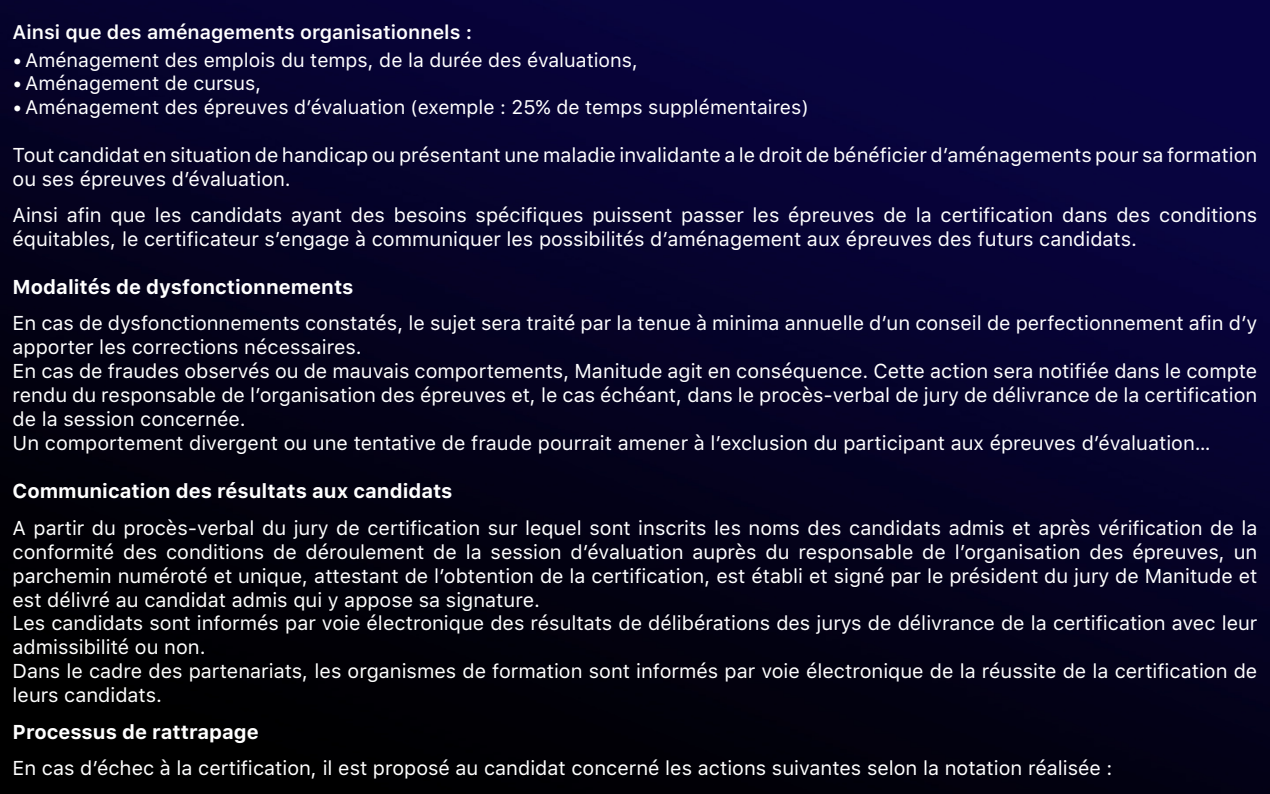
<style>
.page{position:relative;width:1270px;height:794px;background:#fff}
.page>*{position:absolute;margin:0;border:0;box-sizing:border-box;transform-origin:0 0}
.t1{font:19.95px/23.9px "SFUI Text";color:#fff}
.t2{font:700 19.95px "SFUI Text";color:#fff}
.t3{font:19.6px "SFUI Text";color:#fff}
.t4{font:600 19.6px "SFUI Text";color:#fff}
</style>
<div class="page">
<img style="left:0;top:0;width:1270px;height:794px">
<p class="t4" style="left:13px;top:17px;width:461px">Ainsi que des aménagements organisationnels :</p>
<p class="t3" style="left:13px;top:46px;width:627px">•Aménagement des emplois du temps, de la durée des évaluations,</p>
<p class="t3" style="left:13px;top:69px;width:250px">•Aménagement de cursus,</p>
<p class="t3" style="left:13px;top:93px;width:797px">•Aménagement des épreuves d’évaluation (exemple : 25% de temps supplémentaires)</p>
<p class="t1" style="left:13px;top:142px;width:1246px">Tout candidat en situation de handicap ou présentant une maladie invalidante a le droit de bénéficier d’aménagements pour sa formation ou ses épreuves d’évaluation.</p>
<p class="t1" style="left:13px;top:202px;width:1246px">Ainsi afin que les candidats ayant des besoins spécifiques puissent passer les épreuves de la certification dans des conditions équitables, le certificateur s’engage à communiquer les possibilités d’aménagement aux épreuves des futurs candidats.</p>
<p class="t2" style="left:13px;top:272px;width:342px">Modalités de dysfonctionnements</p>
<p class="t1" style="left:13px;top:311px;width:1246px">En cas de dysfonctionnements constatés, le sujet sera traité par la tenue à minima annuelle d’un conseil de perfectionnement afin d’y apporter les corrections nécessaires.</p>
<p class="t1" style="left:13px;top:358px;width:1246px;text-align:justify">En cas de fraudes observés ou de mauvais comportements, Manitude agit en conséquence. Cette action sera notifiée dans le compte rendu du responsable de l’organisation des épreuves et, le cas échéant, dans le procès-verbal de jury de délivrance de la certification de la session concernée.</p>
<p class="t1" style="left:13px;top:430px;width:1200px">Un comportement divergent ou une tentative de fraude pourrait amener à l’exclusion du participant aux épreuves d’évaluation…</p>
<p class="t2" style="left:13px;top:476px;width:441px">Communication des résultats aux candidats</p>
<p class="t1" style="left:13px;top:515px;width:1246px;text-align:justify">A partir du procès-verbal du jury de certification sur lequel sont inscrits les noms des candidats admis et après vérification de la conformité des conditions de déroulement de la session d’évaluation auprès du responsable de l’organisation des épreuves, un parchemin numéroté et unique, attestant de l’obtention de la certification, est établi et signé par le président du jury de Manitude et est délivré au candidat admis qui y appose sa signature.</p>
<p class="t1" style="left:13px;top:610px;width:1246px">Les candidats sont informés par voie électronique des résultats de délibérations des jurys de délivrance de la certification avec leur admissibilité ou non.</p>
<p class="t1" style="left:13px;top:658px;width:1246px">Dans le cadre des partenariats, les organismes de formation sont informés par voie électronique de la réussite de la certification de leurs candidats.</p>
<p class="t2" style="left:13px;top:717px;width:248px">Processus de rattrapage</p>
<p class="t1" style="left:13px;top:755px;width:1101px">En cas d’échec à la certification, il est proposé au candidat concerné les actions suivantes selon la notation réalisée :</p>
</div>
